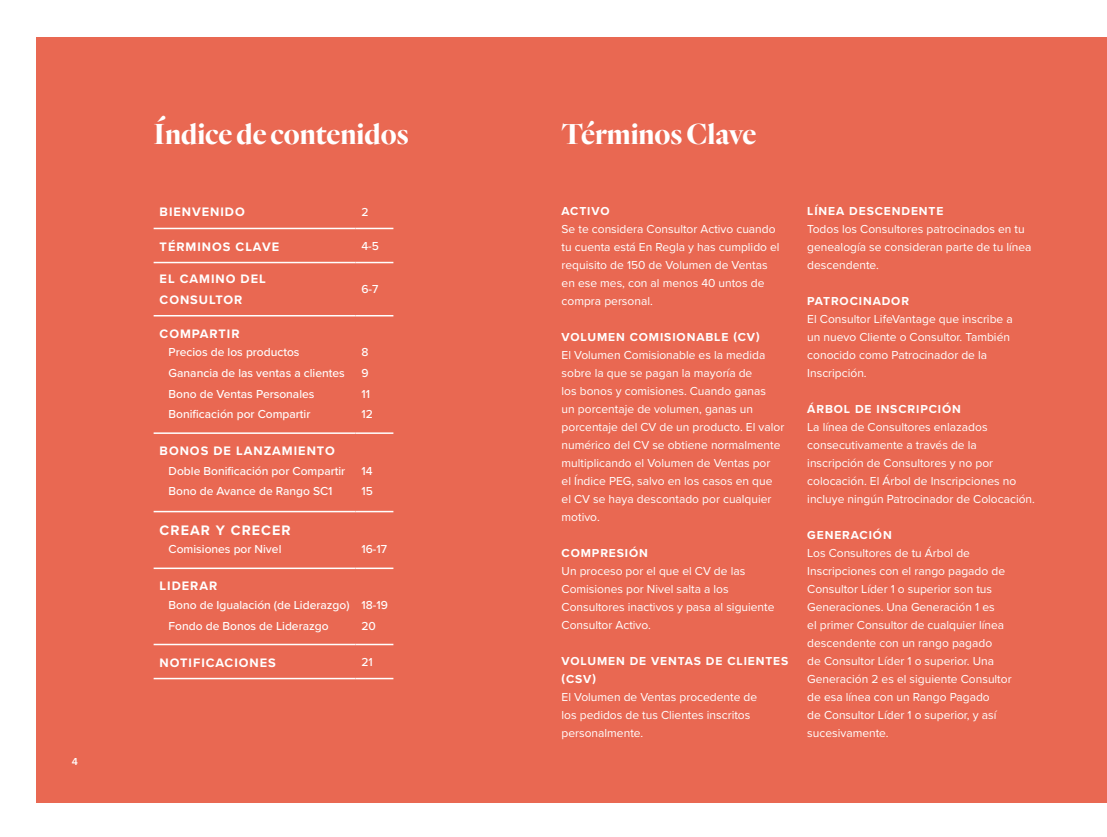
<style>
.page{position:relative;width:1107px;height:837px;background:#fff}
.page>*{position:absolute;margin:0;border:0;box-sizing:border-box;transform-origin:0 0}
.t1{font:700 30px "Quarto";color:#fff}
.t2{font:700 14.25px "Proxima Nova";letter-spacing:.075em;color:#fff}
.t3{font:700 12.75px/20.7px "Proxima Nova";letter-spacing:.075em;color:#fff}
.t4{font:12px/18px "Proxima Nova";color:#fff}
.t5{font:500 12px/20.7px "Proxima Nova";color:#fff}
.t6{font:700 12px/18px "Proxima Nova";letter-spacing:.075em;color:#fff}
.t7{font:600 10.5px "Proxima Nova";color:#fff}
</style>
<div class="page">
<div style="left:36px;top:37px;width:1071px;height:765px;background:#e96852"></div>
<hr style="left:154px;top:228px;width:201px;height:1px;background:#fff">
<hr style="left:356px;top:228px;width:37px;height:1px;background:#fff">
<hr style="left:154px;top:262px;width:201px;height:1px;background:#fff">
<hr style="left:356px;top:262px;width:37px;height:1px;background:#fff">
<hr style="left:154px;top:315px;width:201px;height:1px;background:#fff">
<hr style="left:356px;top:315px;width:37px;height:1px;background:#fff">
<hr style="left:154px;top:432px;width:201px;height:2px;background:#fff">
<hr style="left:356px;top:432px;width:37px;height:2px;background:#fff">
<hr style="left:154px;top:511px;width:201px;height:1px;background:#fff">
<hr style="left:356px;top:511px;width:37px;height:1px;background:#fff">
<hr style="left:154px;top:568px;width:201px;height:1px;background:#fff">
<hr style="left:356px;top:568px;width:37px;height:1px;background:#fff">
<hr style="left:154px;top:644px;width:201px;height:1px;background:#fff">
<hr style="left:356px;top:644px;width:37px;height:1px;background:#fff">
<hr style="left:154px;top:678px;width:201px;height:1px;background:#fff">
<hr style="left:356px;top:678px;width:37px;height:1px;background:#fff">
<p class="t7" style="left:72px;top:754px;width:8px">4</p>
<h1 class="t1" style="left:154px;top:113px;width:257px">Índice de contenidos</h1>
<h1 class="t1" style="left:562px;top:113px;width:196px">Términos Clave</h1>
<p class="t3" style="left:160px;top:202px;width:87px">BIENVENIDO</p>
<p class="t5" style="left:362px;top:201px;width:9px">2</p>
<p class="t3" style="left:160px;top:236px;width:121px">TÉRMINOS CLAVE</p>
<p class="t5" style="left:362px;top:235px;width:19px">4-5</p>
<p class="t3" style="left:160px;top:268px;width:108px">EL CAMINO DEL<br>CONSULTOR</p>
<p class="t5" style="left:362px;top:278px;width:19px">6-7</p>
<p class="t3" style="left:160px;top:323px;width:81px">COMPARTIR</p>
<p class="t5" style="left:169px;top:342px;width:178px">Precios de los productos<br>Ganancia de las ventas a clientes<br>Bono de Ventas Personales<br>Bonificación por Compartir</p>
<p class="t5" style="left:362px;top:342px;width:13px">8<br>9<br>11<br>12</p>
<p class="t3" style="left:160px;top:440px;width:177px">BONOS DE LANZAMIENTO</p>
<p class="t5" style="left:169px;top:460px;width:178px">Doble Bonificación por Compartir<br>Bono de Avance de Rango SC1</p>
<p class="t5" style="left:362px;top:460px;width:13px">14<br>15</p>
<p class="t2" style="left:160px;top:519px;width:133px">CREAR Y CRECER</p>
<p class="t5" style="left:169px;top:539px;width:114px">Comisiones por Nivel</p>
<p class="t5" style="left:362px;top:539px;width:27px">16-17</p>
<p class="t3" style="left:160px;top:576px;width:59px">LIDERAR</p>
<p class="t5" style="left:169px;top:594px;width:182px">Bono de Igualación (de Liderazgo)<br>Fondo de Bonos de Liderazgo</p>
<p class="t5" style="left:362px;top:594px;width:28px">18-19<br>20</p>
<p class="t3" style="left:160px;top:652px;width:118px">NOTIFICACIONES</p>
<p class="t5" style="left:362px;top:651px;width:13px">21</p>
<p class="t6" style="left:562px;top:202px;width:49px">ACTIVO</p>
<p class="t4" style="left:562px;top:220px;width:220px">Se te considera Consultor Activo cuando tu cuenta está En Regla y has cumplido el requisito de 150 de Volumen de Ventas en ese mes, con al menos 40 untos de compra personal.</p>
<p class="t6" style="left:562px;top:328px;width:199px">VOLUMEN COMISIONABLE (CV)</p>
<p class="t4" style="left:562px;top:346px;width:224px">El Volumen Comisionable es la medida sobre la que se pagan la mayoría de<br>los bonos y comisiones. Cuando ganas<br>un porcentaje de volumen, ganas un porcentaje del CV de un producto. El valor numérico del CV se obtiene normalmente multiplicando el Volumen de Ventas por<br>el Índice PEG, salvo en los casos en que el CV se haya descontado por cualquier motivo.</p>
<p class="t6" style="left:562px;top:544px;width:88px">COMPRESIÓN</p>
<p class="t4" style="left:562px;top:562px;width:214px">Un proceso por el que el CV de las<br>Comisiones por Nivel salta a los<br>Consultores inactivos y pasa al siguiente<br>Consultor Activo.</p>
<p class="t6" style="left:562px;top:652px;width:228px">VOLUMEN DE VENTAS DE CLIENTES (CSV)</p>
<p class="t4" style="left:562px;top:688px;width:197px">El Volumen de Ventas procedente de los pedidos de tus Clientes inscritos personalmente.</p>
<p class="t6" style="left:807px;top:202px;width:138px">LÍNEA DESCENDENTE</p>
<p class="t4" style="left:807px;top:220px;width:226px">Todos los Consultores patrocinados en tu genealogía se consideran parte de tu línea descendente.</p>
<p class="t6" style="left:807px;top:292px;width:103px">PATROCINADOR</p>
<p class="t4" style="left:807px;top:310px;width:207px">El Consultor LifeVantage que inscribe a un nuevo Cliente o Consultor. También conocido como Patrocinador de la<br>Inscripción.</p>
<p class="t6" style="left:807px;top:400px;width:155px">ÁRBOL DE INSCRIPCIÓN</p>
<p class="t4" style="left:807px;top:418px;width:229px">La línea de Consultores enlazados consecutivamente a través de la inscripción de Consultores y no por colocación. El Árbol de Inscripciones no incluye ningún Patrocinador de Colocación.</p>
<p class="t6" style="left:807px;top:526px;width:86px">GENERACIÓN</p>
<p class="t4" style="left:807px;top:544px;width:206px">Los Consultores de tu Árbol de Inscripciones con el rango pagado de Consultor Líder 1 o superior son tus Generaciones. Una Generación 1 es<br>el primer Consultor de cualquier línea descendente con un rango pagado<br>de Consultor Líder 1 o superior. Una Generación 2 es el siguiente Consultor de esa línea con un Rango Pagado<br>de Consultor Líder 1 o superior, y así sucesivamente.</p>
</div>
